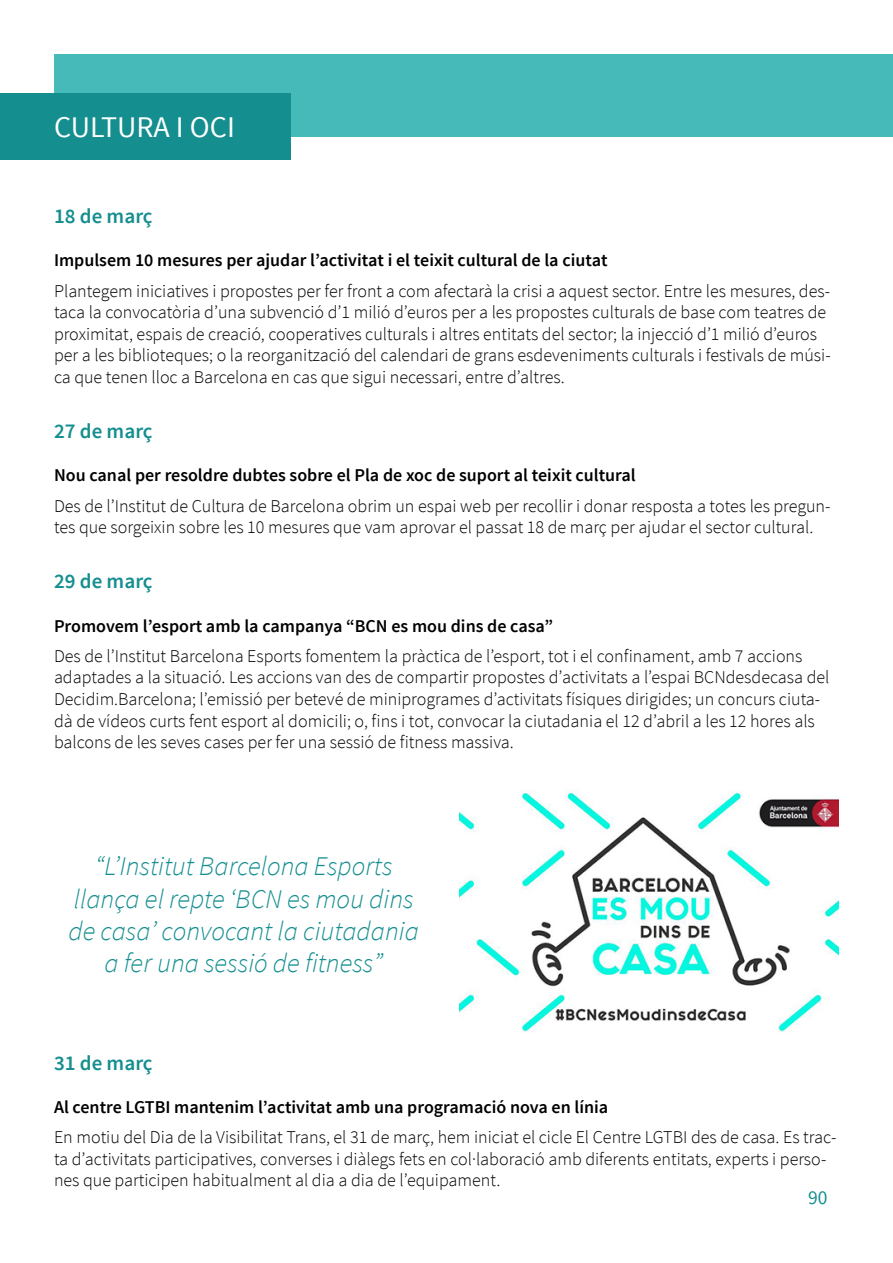
<style>
.page{position:relative;width:893px;height:1263px;background:#fff}
.page>*{position:absolute;margin:0;border:0;box-sizing:border-box;transform-origin:0 0}
.t1{font:30px "Source Sans Pro";color:#fff}
.t2{font:italic 300 27px/32.4px "Source Sans Pro";color:#158e90;text-align:center}
.t3{font:600 21px "Source Sans Pro";color:#158e90}
.t4{font:19.5px "Source Sans Pro";color:#158e90}
.t5{font:300 18px/21.6px "Source Sans Pro";color:#000}
.t6{font:600 18px "Source Sans Pro";color:#000}
</style>
<div class="page">
<div style="left:55px;top:54px;width:838px;height:83px;background:#46bab8"></div>
<div style="left:0;top:93px;width:291px;height:67px;background:#158e90"></div>
<img style="left:459px;top:790px;width:380px;height:242px">
<h1 class="t1" style="left:54px;top:108px;width:182px">CULTURA I OCI</h1>
<p class="t3" style="left:54px;top:203px;width:100px">18 de març</p>
<p class="t6" style="left:54px;top:249px;width:555px">Impulsem 10 mesures per ajudar l’activitat i el teixit cultural de la ciutat</p>
<p class="t5" style="left:54px;top:280px;width:778px">Plantegem iniciatives i propostes per fer front a com afectarà la crisi a aquest sector. Entre les mesures, des&shy;taca la convocatòria d’una subvenció d’1 milió d’euros per a les propostes culturals de base com teatres de proximitat, espais de creació, cooperatives culturals i altres entitats del sector; la injecció d’1 milió d’euros per a les biblioteques; o la reorganització del calendari de grans esdeveniments culturals i festivals de músi&shy;ca que tenen lloc a Barcelona en cas que sigui necessari, entre d’altres.</p>
<p class="t3" style="left:54px;top:418px;width:100px">27 de març</p>
<p class="t6" style="left:54px;top:464px;width:583px">Nou canal per resoldre dubtes sobre el Pla de xoc de suport al teixit cultural</p>
<p class="t5" style="left:54px;top:495px;width:778px">Des de l’Institut de Cultura de Barcelona obrim un espai web per recollir i donar resposta a totes les pregun&shy;tes que sorgeixin sobre les 10 mesures que vam aprovar el passat 18 de març per ajudar el sector cultural.</p>
<p class="t3" style="left:54px;top:568px;width:100px">29 de març</p>
<p class="t6" style="left:54px;top:614px;width:501px">Promovem l’esport amb la campanya “BCN es mou dins de casa”</p>
<p class="t5" style="left:54px;top:645px;width:777px">Des de l’Institut Barcelona Esports fomentem la pràctica de l’esport, tot i el confinament, amb 7 accions adaptades a la situació. Les accions van des de compartir propostes d’activitats a l’espai BCNdesdecasa del Decidim.Barcelona; l’emissió per betevé de miniprogrames d’activitats físiques dirigides; un concurs ciuta&shy;dà de vídeos curts fent esport al domicili; o, fins i tot, convocar la ciutadania el 12 d’abril a les 12 hores als balcons de les seves cases per fer una sessió de fitness massiva.</p>
<h2 class="t2" style="left:68px;top:850px;width:352px">“L’Institut Barcelona Esports llança el repte ‘BCN es mou dins de casa’ convocant la ciutadania a fer una sessió de fitness”</h2>
<p class="t3" style="left:54px;top:1050px;width:100px">31 de març</p>
<p class="t6" style="left:54px;top:1096px;width:556px">Al centre LGTBI mantenim l’activitat amb una programació nova en línia</p>
<p class="t5" style="left:54px;top:1126px;width:784px">En motiu del Dia de la Visibilitat Trans, el 31 de març, hem iniciat el cicle El Centre LGTBI des de casa. Es trac&shy;ta d’activitats participatives, converses i diàlegs fets en col·laboració amb diferents entitats, experts i perso&shy;nes que participen habitualment al dia a dia de l’equipament.</p>
<p class="t4" style="left:808px;top:1185px;width:21px">90</p>
</div>
